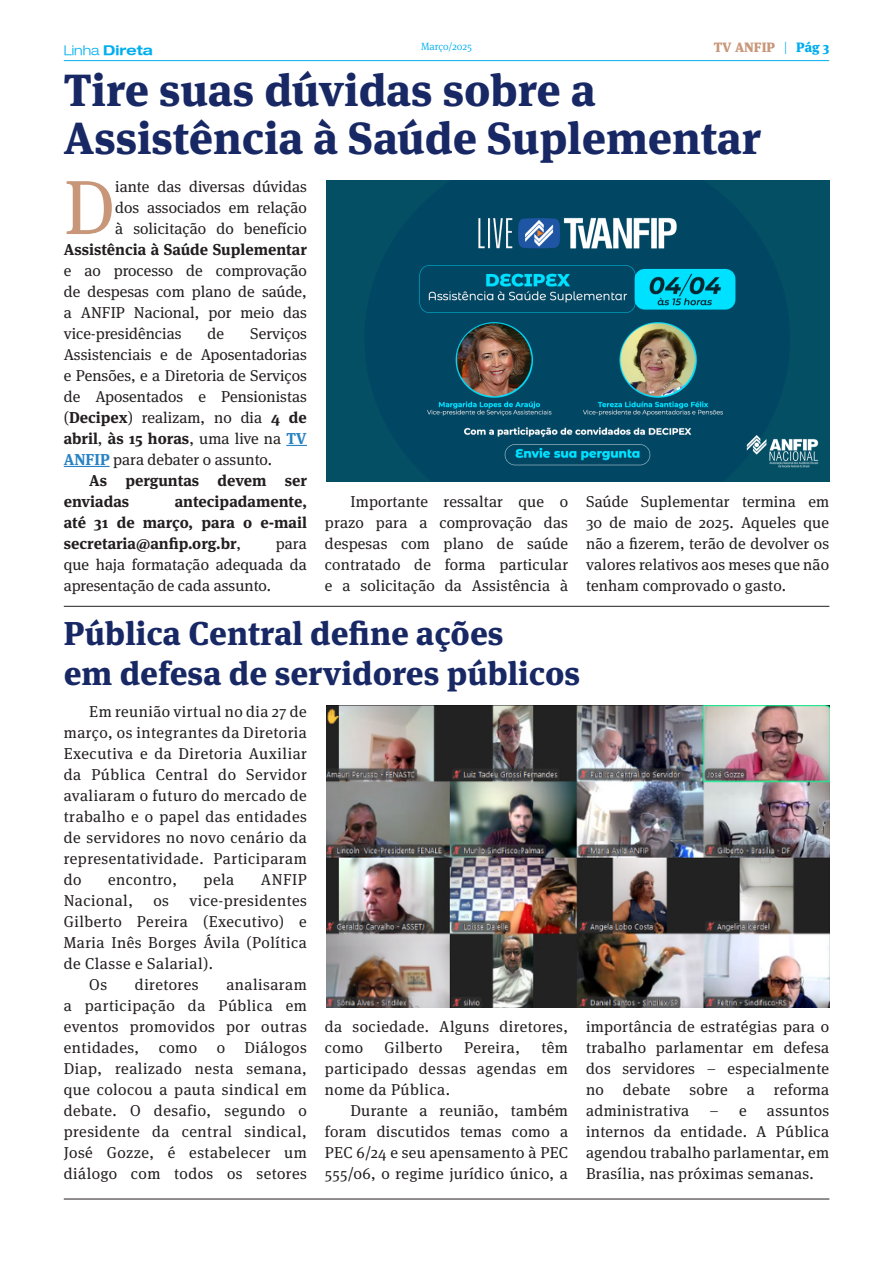
<style>
.page{position:relative;width:893px;height:1263px;background:#fff}
.page>*{position:absolute;margin:0;border:0;box-sizing:border-box;transform-origin:0 0}
.texto{font:76.65px "Meta Serif Pro";color:#c89779}
.Título{font:800 45px/48px "Meta Serif Pro";color:#182865}
.Subtítulo{font:800 33px "Meta Serif Pro";color:#182865}
.texto-2{font:15.75px/21px "Meta Serif Pro";letter-spacing:.015em;color:#231f20;text-align:justify}
.texto-3{font:700 15.75px/21px "Meta Serif Pro";color:#231f20}
.texto-4{font:900 13.5px "Meta Serif Pro";color:#c89779}
.t1{font:700 expanded 13.5px "Helvetica Neue LT";color:#00aeef}
.texto-5{font:300 10.5px "Meta Serif Pro";color:#00aeef}
.s1{font-weight:300}
.s2{font-weight:300;color:#00aeef}
.s3{color:#00aeef}
.s4{font-weight:700}
.s5{font-weight:700;color:#2882c4}
.s6{font-weight:400}
</style>
<div class="page">
<hr style="left:64px;top:60px;width:765px;height:1px;background:#00aeef">
<hr style="left:64px;top:1199px;width:765px;height:1px;background:#231f20">
<hr style="left:64px;top:606px;width:765px;height:1px;background:#231f20">
<svg style="left:286px;top:445px;width:21px;height:1px"></svg>
<hr style="left:64px;top:466px;width:46px;height:1px;background:#2882c4">
<img style="left:326px;top:180px;width:503px;height:302px">
<img style="left:326px;top:705px;width:503px;height:302px">
<p class="t1" style="left:64px;top:42px;width:90px"><span class="s1">Linha</span> Direta</p>
<p class="texto-5" style="left:421px;top:39px;width:52px">Março/2025</p>
<p class="texto-4" style="left:714px;top:36px;width:117px">TV ANFIP <span class="s2">|</span> <span class="s3">Pág 3</span></p>
<p class="Título" style="left:64px;top:63px;width:699px">Tire suas dúvidas sobre a<br>Assistência à Saúde Suplementar</p>
<p class="texto" style="left:64px;top:152px;width:53px">D</p>
<p class="texto-2" style="left:115px;top:175px;width:193px">iante das diversas dúvidas</p>
<p class="texto-2" style="left:115px;top:196px;width:193px">dos associados em relação</p>
<p class="texto-2" style="left:115px;top:217px;width:193px">à solicitação do benefício</p>
<p class="texto-3" style="left:64px;top:238px;width:245px">Assistência à Saúde Suplementar</p>
<p class="texto-2" style="left:64px;top:259px;width:245px">e ao processo de comprovação</p>
<p class="texto-2" style="left:64px;top:280px;width:245px">de despesas com plano de saúde,</p>
<p class="texto-2" style="left:64px;top:301px;width:245px">a ANFIP Nacional, por meio das</p>
<p class="texto-2" style="left:64px;top:322px;width:119px">vice-presidências</p>
<p class="texto-2" style="left:208px;top:322px;width:18px">de</p>
<p class="texto-2" style="left:64px;top:322px;width:245px;text-indent:186px">Serviços Assistenciais e de Aposentadorias e Pensões, e a Diretoria de Serviços de Aposentados e Pensionistas (<span class="s4">Decipex</span>) realizam, no dia <span class="s4">4 de abril</span>, <span class="s4">às 15 horas</span>, uma live na <span class="s5">TV ANFIP</span> para debater o assunto.</p>
<p class="texto-3" style="left:64px;top:469px;width:245px;text-indent:26px">As perguntas devem ser enviadas</p>
<p class="texto-2" style="left:325px;top:490px;width:245px;text-indent:26px">Importante ressaltar que o prazo para a comprovação das despesas com plano de saúde contratado de forma particular e a solicitação da Assistência à</p>
<p class="texto-2" style="left:586px;top:490px;width:245px">Saúde Suplementar termina em 30 de maio de 2025. Aqueles que não a fizerem, terão de devolver os valores relativos aos meses que não tenham comprovado o gasto.</p>
<p class="Subtítulo" style="left:64px;top:606px;width:441px">Pública Central define ações</p>
<p class="Subtítulo" style="left:64px;top:646px;width:518px">em defesa de servidores públicos</p>
<p class="texto-2" style="left:64px;top:700px;width:245px;text-indent:26px">Em reunião virtual no dia 27 de março, os integrantes da Diretoria Executiva e da Diretoria Auxiliar da Pública Central do Servidor avaliaram o futuro do mercado de trabalho e o papel das entidades de servidores no novo cenário da representatividade. Participaram do</p>
<p class="texto-3" style="left:64px;top:490px;width:245px;text-align:justify;text-indent:111px">antecipadamente, até 31 de março, para o e-mail secretaria@anfip.org.br<span class="s6">,</span></p>
<p class="texto-2" style="left:64px;top:532px;width:245px;text-indent:212px">para que haja formatação adequada da apresentação de cada assunto.</p>
<p class="texto-2" style="left:108px;top:868px;width:70px">encontro,</p>
<p class="texto-2" style="left:204px;top:868px;width:32px">pela</p>
<p class="texto-2" style="left:261px;top:868px;width:47px">ANFIP</p>
<p class="texto-2" style="left:64px;top:889px;width:71px">Nacional,</p>
<p class="texto-2" style="left:153px;top:889px;width:17px">os</p>
<p class="texto-2" style="left:64px;top:889px;width:245px;text-indent:126px">vice-presidentes Gilberto Pereira (Executivo) e Maria Inês Borges Ávila (Política de Classe e Salarial).</p>
<p class="texto-2" style="left:89px;top:973px;width:19px">Os</p>
<p class="texto-2" style="left:135px;top:973px;width:65px">diretores</p>
<p class="texto-2" style="left:64px;top:973px;width:245px;text-indent:163px">analisaram a participação da Pública em eventos promovidos por outras entidades, como o Diálogos Diap, realizado nesta semana, que colocou a pauta sindical em debate. O desafio, segundo o presidente da central sindical, José Gozze, é estabelecer um diálogo com todos os setores</p>
<p class="texto-2" style="left:586px;top:1015px;width:245px">importância de estratégias para o trabalho parlamentar em defesa dos servidores – especialmente no debate sobre a reforma administrativa</p>
<p class="texto-2" style="left:325px;top:1015px;width:245px">da sociedade. Alguns diretores, como</p>
<p class="texto-2" style="left:325px;top:1036px;width:245px;text-indent:217px">têm participado dessas agendas em nome da Pública.</p>
<p class="texto-2" style="left:325px;top:1099px;width:245px;text-indent:26px">Durante a reunião, também foram discutidos temas como a PEC 6/24 e seu apensamento à PEC 555/06, o regime jurídico único, a</p>
<p class="texto-2" style="left:385px;top:1036px;width:60px">Gilberto</p>
<p class="texto-2" style="left:464px;top:1036px;width:58px">Pereira,</p>
<p class="texto-2" style="left:586px;top:1099px;width:245px;text-indent:181px">assuntos internos da entidade. A Pública agendou trabalho parlamentar, em Brasília, nas próximas semanas.</p>
<p class="texto-2" style="left:709px;top:1099px;width:39px">– e</p>
</div>
